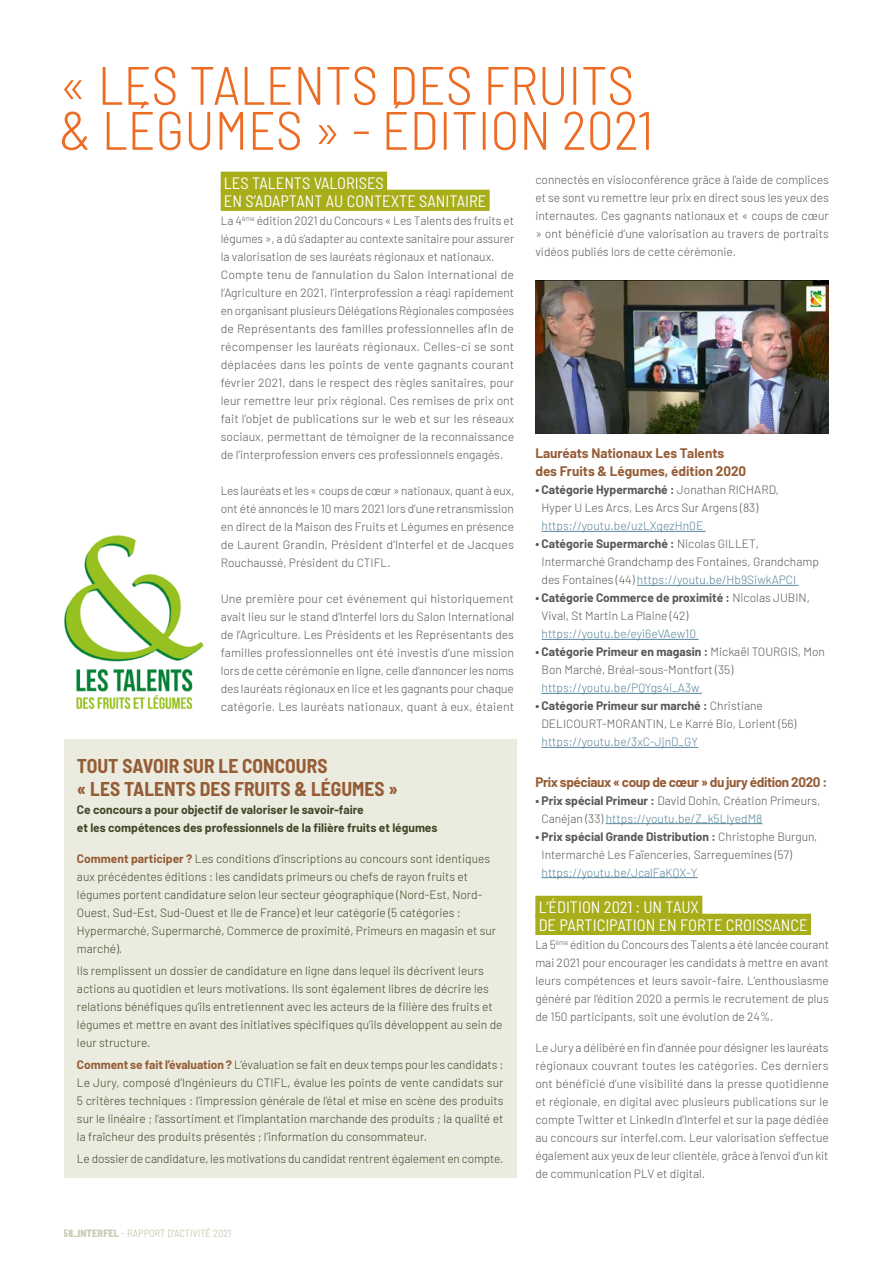
<style>
.page{position:relative;width:893px;height:1263px;background:#fff}
.page>*{position:absolute;margin:0;border:0;box-sizing:border-box;transform-origin:0 0}
.t1{font:300 semi-condensed 54px/45px "Barlow";color:#ed6c24}
.t2{font:700 semi-condensed 19.5px/22.5px "Barlow";color:#955c36}
.t3{font:semi-condensed 16.5px/18px "Barlow";color:#fff}
.t4{font:700 13.5px/18px "Barlow";letter-spacing:-.005em;color:#955c36}
.t5{font:700 13.5px "Barlow";letter-spacing:-.03em;color:#955c36}
.t6{font:300 12px/18px "Barlow";color:#575756}
.t7{font:300 12px/18px "Barlow";color:#3f4728}
.t8{font:300 12px "Barlow";color:#57859b}
.t9{font:700 12px/18px "Barlow";color:#3f4728}
.t10{font:semi-condensed 10.5px "Barlow";color:#caccb5}
.s1{font-weight:700;color:#955c36}
.s2{font-family:"Barlow Condensed";font-weight:800;font-stretch:normal}
.s3{font-weight:800}
.s4{font-weight:700}
.s5{color:#57859b}
</style>
<div class="page">
<div style="left:221px;top:172px;width:166px;height:21px;background:#a8ad1a"></div>
<div style="left:221px;top:190px;width:269px;height:21px;background:#a8ad1a"></div>
<hr style="left:542px;top:531px;width:164px;height:1px;background:#57859b">
<hr style="left:637px;top:585px;width:162px;height:1px;background:#57859b">
<hr style="left:542px;top:639px;width:157px;height:1px;background:#57859b">
<hr style="left:542px;top:693px;width:160px;height:1px;background:#57859b">
<hr style="left:542px;top:747px;width:156px;height:1px;background:#57859b">
<hr style="left:606px;top:823px;width:156px;height:1px;background:#57859b">
<hr style="left:542px;top:877px;width:156px;height:1px;background:#57859b">
<div style="left:535px;top:896px;width:167px;height:21px;background:#a8ad1a"></div>
<div style="left:535px;top:914px;width:276px;height:21px;background:#a8ad1a"></div>
<div style="left:64px;top:739px;width:452px;height:439px;background:#ebecdf"></div>
<img style="left:64px;top:535px;width:140px;height:175px">
<img style="left:535px;top:280px;width:294px;height:153px">
<h1 class="t1" style="left:59px;top:59px;width:596px">« LES TALENTS DES FRUITS &amp; LÉGUMES » - ÉDITION 2021</h1>
<h3 class="t3" style="left:224px;top:172px;width:264px">LES TALENTS VALORISES<br>EN S’ADAPTANT AU CONTEXTE SANITAIRE</h3>
<p class="t6" style="left:221px;top:210px;width:295px">La 4<sup>ème</sup> édition 2021 du Concours « Les Talents des fruits et légumes », a dû s’adapter au contexte sanitaire pour assurer la valorisation de ses lauréats régionaux et nationaux.<br>Compte tenu de l’annulation du Salon International de l’Agriculture en 2021, l’interprofession a réagi rapidement en organisant plusieurs Délégations Régionales composées de Représentants des familles professionnelles afin de récompenser les lauréats régionaux. Celles-ci se sont déplacées dans les points de vente gagnants courant février 2021, dans le respect des règles sanitaires, pour leur remettre leur prix régional. Ces remises de prix ont fait l’objet de publications sur le web et sur les réseaux sociaux, permettant de témoigner de la reconnaissance de l’interprofession envers ces professionnels engagés.</p>
<p class="t6" style="left:221px;top:480px;width:295px;text-align:justify">Les lauréats et les « coups de cœur » nationaux, quant à eux, ont été annoncés le 10 mars 2021 lors d’une retransmission en direct de la Maison des Fruits et Légumes en présence de Laurent Grandin, Président d’Interfel et de Jacques Rouchaussé, Président du CTIFL.</p>
<p class="t6" style="left:221px;top:588px;width:295px;text-align:justify">Une première pour cet événement qui historiquement avait lieu sur le stand d’Interfel lors du Salon International de l’Agriculture. Les Présidents et les Représentants des familles professionnelles ont été investis d’une mission lors de cette cérémonie en ligne, celle d’annoncer les noms des lauréats régionaux en lice et les gagnants pour chaque catégorie. Les lauréats nationaux, quant à eux, étaient</p>
<h2 class="t2" style="left:77px;top:754px;width:322px">TOUT SAVOIR SUR LE CONCOURS<br>« LES TALENTS DES FRUITS &amp; LÉGUMES »</h2>
<p class="t9" style="left:77px;top:799px;width:362px">Ce concours a pour objectif de valoriser le savoir-faire<br>et les compétences des professionnels de la filière fruits et légumes</p>
<p class="t7" style="left:77px;top:848px;width:421px"><span class="s1">Comment participer ?</span> Les conditions d’inscriptions au concours sont identiques aux précédentes éditions : les candidats primeurs ou chefs de rayon fruits et légumes portent candidature selon leur secteur géographique (Nord-Est, Nord-Ouest, Sud-Est, Sud-Ouest et Ile de France) et leur catégorie (5 catégories :<br>Hypermarché, Supermarché, Commerce de proximité, Primeurs en magasin et sur marché).</p>
<p class="t7" style="left:77px;top:960px;width:427px">Ils remplissent un dossier de candidature en ligne dans lequel ils décrivent leurs actions au quotidien et leurs motivations. Ils sont également libres de décrire les relations bénéfiques qu’ils entretiennent avec les acteurs de la filière des fruits et légumes et mettre en avant des initiatives spécifiques qu’ils développent au sein de leur structure.</p>
<p class="t7" style="left:77px;top:1055px;width:428px;text-align:justify"><span class="s1">Comment se fait l’évaluation ?</span> L’évaluation se fait en deux temps pour les candidats :<br>Le Jury, composé d’Ingénieurs du CTIFL, évalue les points de vente candidats sur 5 critères techniques : l’impression générale de l’étal et mise en scène des produits sur le linéaire ; l’assortiment et l’implantation marchande des produits ; la qualité et la fraîcheur des produits présentés ; l’information du consommateur.</p>
<p class="t7" style="left:77px;top:1149px;width:428px">Le dossier de candidature, les motivations du candidat rentrent également en compte.</p>
<p class="t10" style="left:64px;top:1225px;width:169px"><span class="s2">58_</span><span class="s3">INTERFEL</span> - RAPPORT D’ACTIVITÉ 2021</p>
<p class="t6" style="left:535px;top:170px;width:295px;text-align:justify">connectés en visioconférence grâce à l’aide de complices et se sont vu remettre leur prix en direct sous les yeux des internautes. Ces gagnants nationaux et « coups de cœur » ont bénéficié d’une valorisation au travers de portraits vidéos publiés lors de cette cérémonie.</p>
<p class="t4" style="left:535px;top:443px;width:212px">Lauréats Nationaux Les Talents des Fruits &amp; Légumes, édition 2020</p>
<p class="t6" style="left:542px;top:480px;width:239px;text-indent:-6px"><span class="s4">• Catégorie Hypermarché :</span> Jonathan RICHARD,<br>Hyper U Les Arcs, Les Arcs Sur Argens (83)</p>
<p class="t8" style="left:542px;top:517px;width:163px">https://youtu.be/uzLXqezHn0E</p>
<p class="t6" style="left:542px;top:534px;width:279px;text-indent:-6px"><span class="s4">• Catégorie Supermarché :</span> Nicolas GILLET,<br>Intermarché Grandchamp des Fontaines, Grandchamp des Fontaines (44) <span class="s5">https://youtu.be/Hb9SiwkAPCI</span></p>
<p class="t6" style="left:542px;top:588px;width:270px;text-indent:-6px"><span class="s4">• Catégorie Commerce de proximité :</span> Nicolas JUBIN,<br>Vival, St Martin La Plaine (42)</p>
<p class="t8" style="left:542px;top:625px;width:156px">https://youtu.be/eyi6eVAew10</p>
<p class="t6" style="left:542px;top:642px;width:285px;text-indent:-6px"><span class="s4">• Catégorie Primeur en magasin :</span> Mickaël TOURGIS, Mon<br>Bon Marché, Bréal-sous-Montfort (35)</p>
<p class="t8" style="left:542px;top:679px;width:159px">https://youtu.be/PQYgs4i_A3w</p>
<p class="t6" style="left:542px;top:696px;width:256px;text-indent:-6px"><span class="s4">• Catégorie Primeur sur marché :</span> Christiane<br>DELICOURT-MORANTIN, Le Karré Bio, Lorient (56)</p>
<p class="t8" style="left:542px;top:733px;width:158px">https://youtu.be/3xC-JjnD_GY</p>
<p class="t5" style="left:535px;top:772px;width:293px">Prix spéciaux « coup de cœur » du jury édition 2020 :</p>
<p class="t6" style="left:542px;top:790px;width:280px;text-indent:-6px"><span class="s4">• Prix spécial Primeur :</span> David Dohin, Création Primeurs,<br>Canéjan (33) <span class="s5">https://youtu.be/Z_k5LIyedM8</span></p>
<p class="t6" style="left:542px;top:826px;width:277px;text-indent:-6px"><span class="s4">• Prix spécial Grande Distribution :</span> Christophe Burgun,<br>Intermarché Les Faïenceries, Sarreguemines (57)</p>
<p class="t8" style="left:542px;top:864px;width:158px">https://youtu.be/JcalFaKQX-Y</p>
<h3 class="t3" style="left:539px;top:896px;width:271px">L’ÉDITION 2021 : UN TAUX<br>DE PARTICIPATION EN FORTE CROISSANCE</h3>
<p class="t6" style="left:535px;top:934px;width:295px;text-align:justify">La 5<sup>ème</sup> édition du Concours des Talents a été lancée courant mai 2021 pour encourager les candidats à mettre en avant leurs compétences et leurs savoir-faire. L’enthousiasme généré par l’édition 2020 a permis le recrutement de plus de 150 participants, soit une évolution de 24%.</p>
<p class="t6" style="left:535px;top:1038px;width:295px;text-align:justify">Le Jury a délibéré en fin d’année pour désigner les lauréats régionaux couvrant toutes les catégories. Ces derniers ont bénéficié d’une visibilité dans la presse quotidienne et régionale, en digital avec plusieurs publications sur le compte Twitter et LinkedIn d’Interfel et sur la page dédiée au concours sur interfel.com. Leur valorisation s’effectue également aux yeux de leur clientèle, grâce à l’envoi d’un kit de communication PLV et digital.</p>
</div>
